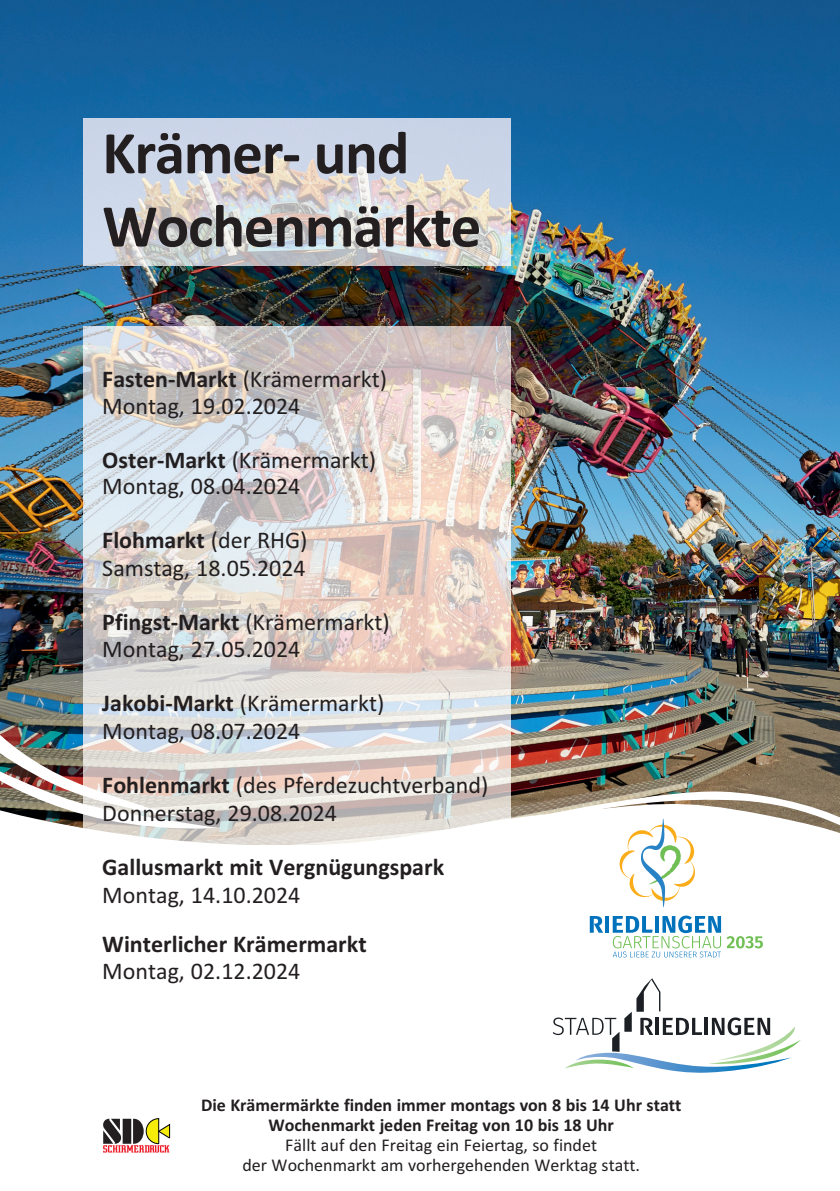
<style>
.page{position:relative;width:840px;height:1191px;background:#fff}
.page>*{position:absolute;margin:0;border:0;box-sizing:border-box;transform-origin:0 0}
.t1{font:700 61px/73.2px "Calibri";letter-spacing:-.02em;color:#231f20}
.t2{font:24px/27.6px "Calibri";color:#231f20}
.t3{font:700 24px "Calibri";color:#231f20}
.t4{font:700 18px/20px "Calibri";color:#231f20;text-align:center}
.t5{font:18px/20px "Calibri";color:#231f20;text-align:center}
.s1{font-weight:700}
</style>
<div class="page">
<img style="left:0;top:0;width:839px;height:797px">
<img style="left:84px;top:118px;width:426px;height:148px">
<img style="left:84px;top:326px;width:426px;height:471px">
<svg style="left:109px;top:797px;width:424px;height:48px"></svg>
<img style="left:0;top:698px;width:217px;height:134px">
<svg style="left:552px;top:978px;width:248px;height:95px"></svg>
<svg style="left:533px;top:789px;width:306px;height:118px"></svg>
<svg style="left:589px;top:916px;width:14px;height:16px"></svg>
<svg style="left:605px;top:916px;width:3px;height:16px"></svg>
<svg style="left:612px;top:915px;width:108px;height:42px"></svg>
<svg style="left:726px;top:936px;width:36px;height:12px"></svg>
<svg style="left:103px;top:1118px;width:67px;height:34px"></svg>
<h1 class="t1" style="left:102px;top:115px;width:380px">Krämer‐ und<br>Wochenmärkte</h1>
<p class="t2" style="left:102px;top:364px;width:286px"><span class="s1">Fasten‐Markt</span> (Krämermarkt)<br>Montag, 19.02.2024</p>
<p class="t2" style="left:102px;top:447px;width:275px;line-height:25.6px"><span class="s1">Oster‐Markt</span> (Krämermarkt)<br>Montag, 08.04.2024</p>
<p class="t2" style="left:102px;top:526px;width:206px"><span class="s1">Flohmarkt</span> (der RHG)<br>Samstag, 18.05.2024</p>
<p class="t2" style="left:102px;top:607px;width:289px"><span class="s1">Pfingst‐Markt</span> (Krämermarkt)<br>Montag, 27.05.2024</p>
<p class="t2" style="left:102px;top:689px;width:283px"><span class="s1">Jakobi‐Markt</span> (Krämermarkt)<br>Montag, 08.07.2024</p>
<p class="t2" style="left:102px;top:771px;width:387px"><span class="s1">Fohlenmarkt</span> (des Pferdezuchtverband)<br>Donnerstag, 29.08.2024</p>
<p class="t3" style="left:102px;top:852px;width:343px">Gallusmarkt mit Vergnügungspark</p>
<p class="t2" style="left:102px;top:880px;width:199px">Montag, 14.10.2024</p>
<p class="t3" style="left:102px;top:929px;width:266px">Winterlicher Krämermarkt</p>
<p class="t2" style="left:102px;top:957px;width:199px">Montag, 02.12.2024</p>
<p class="t4" style="left:201px;top:1095px;width:481px">Die Krämermärkte finden immer montags von 8 bis 14 Uhr statt<br>Wochenmarkt jeden Freitag von 10 bis 18 Uhr</p>
<p class="t5" style="left:242px;top:1135px;width:399px">Fällt auf den Freitag ein Feiertag, so findet<br>der Wochenmarkt am vorhergehenden Werktag statt.</p>
</div>
